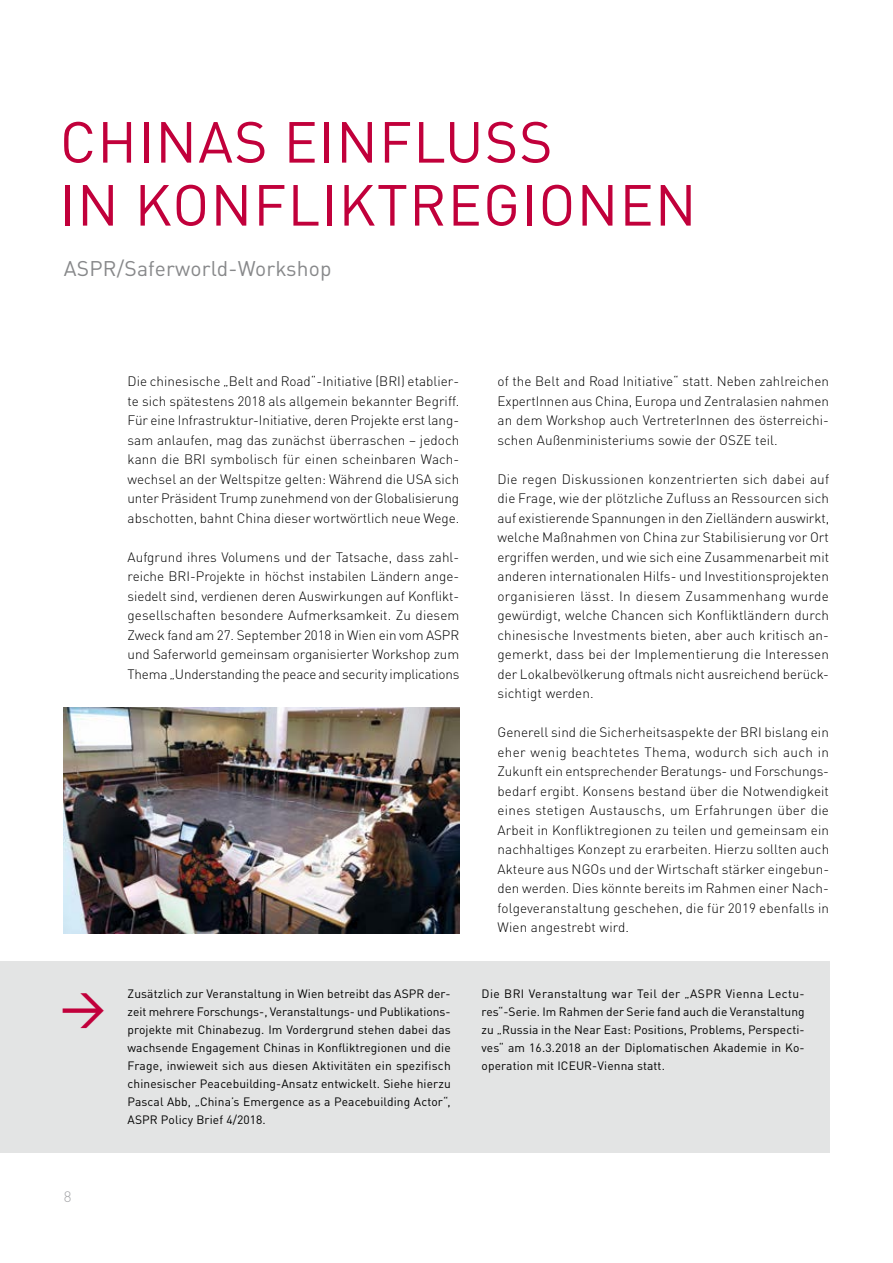
<style>
.page{position:relative;width:893px;height:1263px;background:#fff}
.page>*{position:absolute;margin:0;border:0;box-sizing:border-box;transform-origin:0 0}
.t1{font:57px/63px "DIN Pro";letter-spacing:.02em;color:#c1003b}
.t2{font:21px "DIN Pro";letter-spacing:.01em;color:#87888a}
.t3{font:300 15px "DIN Pro";color:#a7a8aa}
.t4{font:300 13.5px/19.5px "DIN Pro";letter-spacing:.005em;color:#000;text-align:justify}
.t5{font:12px/18px "DIN Pro";letter-spacing:.01em;color:#000;text-align:justify}
</style>
<div class="page">
<div style="left:0;top:961px;width:829px;height:191px;background:#e3e4e4"></div>
<img style="left:64px;top:707px;width:395px;height:226px">
<h1 class="t1" style="left:60px;top:105px;width:638px">CHINAS EINFLUSS<br>IN KONFLIKTREGIONEN</h1>
<h2 class="t2" style="left:64px;top:252px;width:269px">ASPR/Saferworld-Workshop</h2>
<p class="t4" style="left:128px;top:370px;width:333px">Die chinesische „Belt and Road“-Initiative (BRI) etablier&shy;te sich spätestens 2018 als allgemein bekannter Begriff.<br>Für eine Infrastruktur-Initiative, deren Projekte erst lang&shy;sam anlaufen, mag das zunächst überraschen – jedoch kann die BRI symbolisch für einen scheinbaren Wach&shy;wechsel an der Weltspitze gelten: Während die USA sich unter Präsident Trump zunehmend von der Globalisierung abschotten, bahnt China dieser wortwörtlich neue Wege.</p>
<p class="t4" style="left:128px;top:546px;width:333px">Aufgrund ihres Volumens und der Tatsache, dass zahl&shy;reiche BRI-Projekte in höchst instabilen Ländern ange&shy;siedelt sind, verdienen deren Auswirkungen auf Konflikt&shy;gesellschaften besondere Aufmerksamkeit. Zu diesem Zweck fand am 27. September 2018 in Wien ein vom ASPR und Saferworld gemeinsam organisierter Workshop zum Thema „Understanding the peace and security implications</p>
<p class="t4" style="left:497px;top:370px;width:333px">of the Belt and Road Initiative“ statt. Neben zahlreichen ExpertInnen aus China, Europa und Zentralasien nahmen an dem Workshop auch VertreterInnen des österreichi&shy;schen Außenministeriums sowie der OSZE teil.</p>
<p class="t4" style="left:497px;top:468px;width:333px">Die regen Diskussionen konzentrierten sich dabei auf die Frage, wie der plötzliche Zufluss an Ressourcen sich auf existierende Spannungen in den Zielländern auswirkt, welche Maßnahmen von China zur Stabilisierung vor Ort ergriffen werden, und wie sich eine Zusammenarbeit mit anderen internationalen Hilfs- und Investitionsprojekten organisieren lässt. In diesem Zusammenhang wurde gewürdigt, welche Chancen sich Konfliktländern durch chinesische Investments bieten, aber auch kritisch an&shy;gemerkt, dass bei der Implementierung die Interessen der Lokalbevölkerung oftmals nicht ausreichend berück&shy;sichtigt werden.</p>
<p class="t4" style="left:497px;top:721px;width:333px">Generell sind die Sicherheitsaspekte der BRI bislang ein eher wenig beachtetes Thema, wodurch sich auch in Zukunft ein entsprechender Beratungs- und Forschungs&shy;bedarf ergibt. Konsens bestand über die Notwendigkeit eines stetigen Austauschs, um Erfahrungen über die Arbeit in Konfliktregionen zu teilen und gemeinsam ein nachhaltiges Konzept zu erarbeiten. Hierzu sollten auch Akteure aus NGOs und der Wirtschaft stärker eingebun&shy;den werden. Dies könnte bereits im Rahmen einer Nach&shy;folgeveranstaltung geschehen, die für 2019 ebenfalls in Wien angestrebt wird.</p>
<p class="t3" style="left:64px;top:1185px;width:9px">8</p>
<p class="t5" style="left:128px;top:984px;width:325px">Zusätzlich zur Veranstaltung in Wien betreibt das ASPR der&shy;zeit mehrere Forschungs-, Veranstaltungs- und Publikations&shy;projekte mit Chinabezug. Im Vordergrund stehen dabei das wachsende Engagement Chinas in Konfliktregionen und die Frage, inwieweit sich aus diesen Aktivitäten ein spezifisch chinesischer Peacebuilding-Ansatz entwickelt. Siehe hierzu Pascal Abb, „China’s Emergence as a Peacebuilding Actor“, ASPR Policy Brief 4/2018.</p>
<p class="t5" style="left:482px;top:984px;width:325px">Die BRI Veranstaltung war Teil der „ASPR Vienna Lectu&shy;res“-Serie. Im Rahmen der Serie fand auch die Veranstaltung zu „Russia in the Near East: Positions, Problems, Perspecti&shy;ves“ am 16.3.2018 an der Diplomatischen Akademie in Ko&shy;operation mit ICEUR-Vienna statt.</p>
</div>
